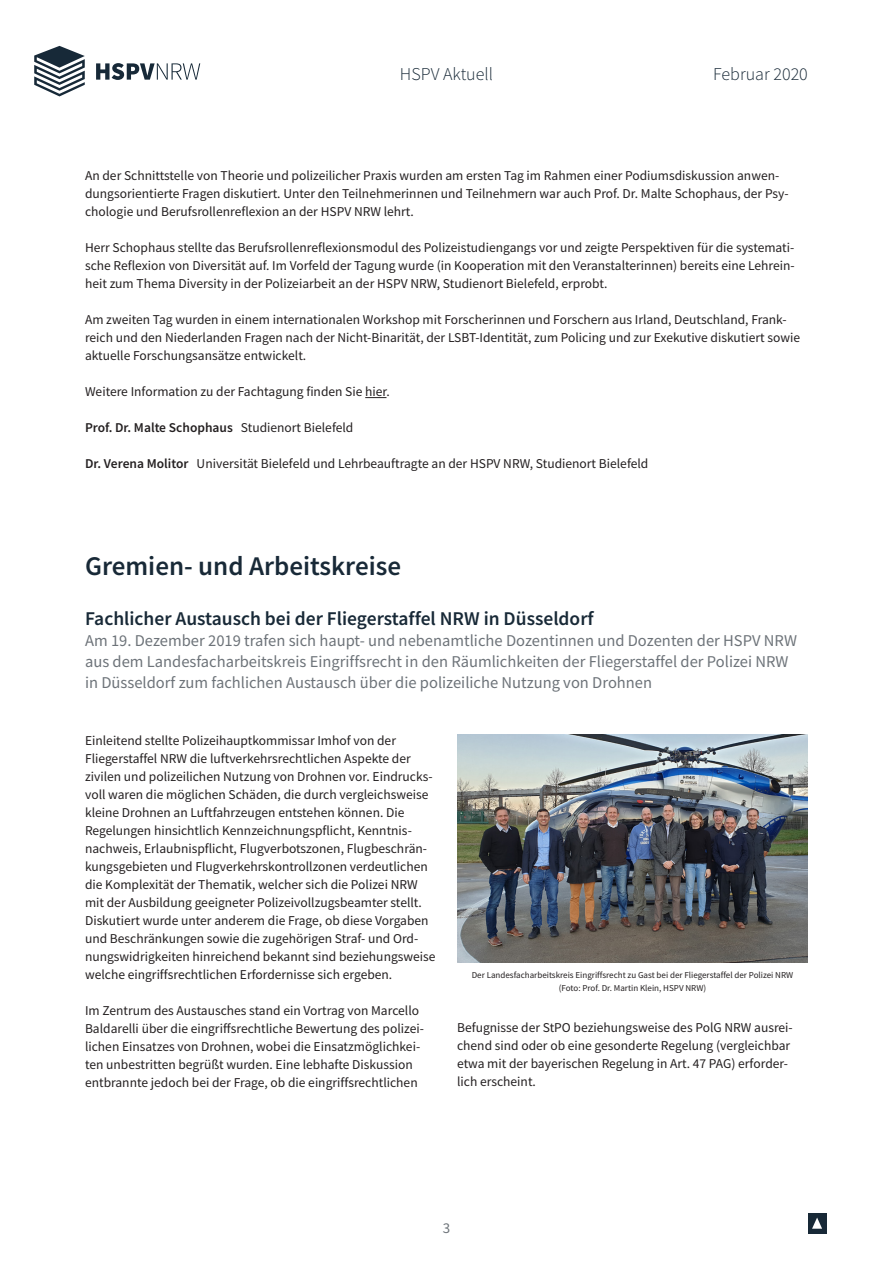
<style>
.page{position:relative;width:893px;height:1263px;background:#fff}
.page>*{position:absolute;margin:0;border:0;box-sizing:border-box;transform-origin:0 0}
.t1{font:600 27px "HSPV";color:#182937}
.t2{font:600 19.5px "HSPV";color:#182937}
.t3{font:300 18px "HSPV";color:#182937}
.t4{font:16.5px/21px "HSPV";color:#6d7379}
.t5{font:15px "HSPV";color:#6d7379}
.t6{font:13.5px/18px "HSPV";color:#231f20}
.t7{font:600 13.5px "HSPV";color:#231f20}
.t8{font:9px/13.5px "HSPV";color:#231f20;text-align:center}
.s1{font-weight:400}
.s2{font-weight:600}
</style>
<div class="page">
<div style="left:808px;top:1213px;width:18px;height:20px;background:#182937"></div>
<svg style="left:812px;top:1217px;width:10px;height:12px"></svg>
<svg style="left:96px;top:63px;width:104px;height:17px"></svg>
<svg style="left:34px;top:46px;width:51px;height:50px"></svg>
<svg style="left:365px;top:397px;width:21px;height:1px"></svg>
<img style="left:457px;top:735px;width:351px;height:227px">
<h3 class="t3" style="left:400px;top:63px;width:95px">HSPV Aktuell</h3>
<h3 class="t3" style="left:713px;top:63px;width:96px">Februar 2020</h3>
<p class="t6" style="left:85px;top:167px;width:705px">An der Schnittstelle von Theorie und polizeilicher Praxis wurden am ersten Tag im Rahmen einer Podiumsdiskussion anwen&shy;dungsorientierte Fragen diskutiert. Unter den Teilnehmerinnen und Teilnehmern war auch Prof. Dr. Malte Schophaus, der Psy&shy;chologie und Berufsrollenreflexion an der HSPV NRW lehrt.</p>
<p class="t6" style="left:85px;top:239px;width:711px;text-align:justify">Herr Schophaus stellte das Berufsrollenreflexionsmodul des Polizeistudiengangs vor und zeigte Perspektiven für die systemati&shy;sche Reflexion von Diversität auf. Im Vorfeld der Tagung wurde (in Kooperation mit den Veranstalterinnen) bereits eine Lehrein&shy;heit zum Thema Diversity in der Polizeiarbeit an der HSPV NRW, Studienort Bielefeld, erprobt.</p>
<p class="t6" style="left:85px;top:311px;width:716px">Am zweiten Tag wurden in einem internationalen Workshop mit Forscherinnen und Forschern aus Irland, Deutschland, Frank&shy;reich und den Niederlanden Fragen nach der Nicht-Binarität, der LSBT-Identität, zum Policing und zur Exekutive diskutiert sowie aktuelle Forschungsansätze entwickelt.</p>
<p class="t6" style="left:85px;top:383px;width:306px">Weitere Information zu der Fachtagung finden Sie hier.</p>
<p class="t7" style="left:85px;top:419px;width:270px">Prof. Dr. Malte Schophaus <span class="s1">Studienort Bielefeld</span></p>
<p class="t6" style="left:85px;top:455px;width:565px"><span class="s2">Dr. Verena Molitor</span> Universität Bielefeld und Lehrbeauftragte an der HSPV NRW, Studienort Bielefeld</p>
<p class="t1" style="left:85px;top:548px;width:318px">Gremien- und Arbeitskreise</p>
<p class="t2" style="left:85px;top:606px;width:510px">Fachlicher Austausch bei der Fliegerstaffel NRW in Düsseldorf</p>
<p class="t4" style="left:85px;top:630px;width:713px">Am 19. Dezember 2019 trafen sich haupt- und nebenamtliche Dozentinnen und Dozenten der HSPV NRW aus dem Landesfacharbeitskreis Eingriffsrecht in den Räumlichkeiten der Fliegerstaffel der Polizei NRW in Düsseldorf zum fachlichen Austausch über die polizeiliche Nutzung von Drohnen</p>
<p class="t6" style="left:85px;top:731px;width:352px">Einleitend stellte Polizeihauptkommissar Imhof von der Fliegerstaffel NRW die luftverkehrsrechtlichen Aspekte der zivilen und polizeilichen Nutzung von Drohnen vor. Eindrucks&shy;voll waren die möglichen Schäden, die durch vergleichsweise kleine Drohnen an Luftfahrzeugen entstehen können. Die Regelungen hinsichtlich Kennzeichnungspflicht, Kenntnis&shy;nachweis, Erlaubnispflicht, Flugverbotszonen, Flugbeschrän&shy;kungsgebieten und Flugverkehrskontrollzonen verdeutlichen die Komplexität der Thematik, welcher sich die Polizei NRW mit der Ausbildung geeigneter Polizeivollzugsbeamter stellt.<br>Diskutiert wurde unter anderem die Frage, ob diese Vorgaben und Beschränkungen sowie die zugehörigen Straf- und Ord&shy;nungswidrigkeiten hinreichend bekannt sind beziehungsweise welche eingriffsrechtlichen Erfordernisse sich ergeben.</p>
<p class="t6" style="left:85px;top:1001px;width:340px">Im Zentrum des Austausches stand ein Vortrag von Marcello Baldarelli über die eingriffsrechtliche Bewertung des polizei&shy;lichen Einsatzes von Drohnen, wobei die Einsatzmöglichkei&shy;ten unbestritten begrüßt wurden. Eine lebhafte Diskussion entbrannte jedoch bei der Frage, ob die eingriffsrechtlichen</p>
<p class="t8" style="left:472px;top:968px;width:323px">Der Landesfacharbeitskreis Eingriffsrecht zu Gast bei der Fliegerstaffel der Polizei NRW (Foto: Prof. Dr. Martin Klein, HSPV NRW)</p>
<p class="t6" style="left:457px;top:1019px;width:337px">Befugnisse der StPO beziehungsweise des PolG NRW ausrei&shy;chend sind oder ob eine gesonderte Regelung (vergleichbar etwa mit der bayerischen Regelung in Art. 47 PAG) erforder&shy;lich erscheint.</p>
<p class="t5" style="left:443px;top:1218px;width:9px">3</p>
</div>
